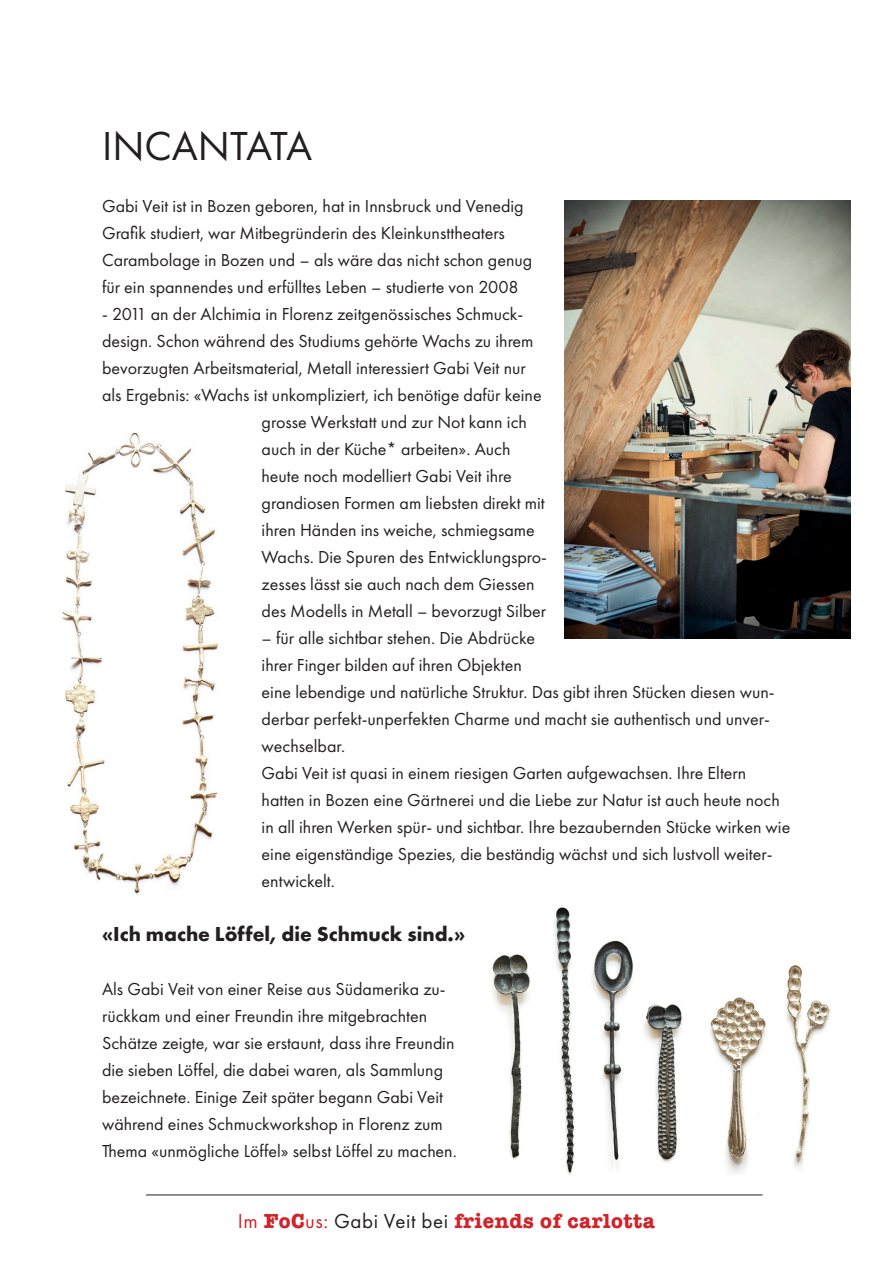
<style>
.page{position:relative;width:893px;height:1263px;background:#fff}
.page>*{position:absolute;margin:0;border:0;box-sizing:border-box;transform-origin:0 0}
.Absatzformat_1{font:42px "Futura PT";color:#231f20}
.t1{font:700 21px "American Typewriter";letter-spacing:.025em;color:#d1232a}
.t2{font:700 21px "Futura PT";color:#231f20}
.t3{font:18px/27px "Futura PT";color:#231f20}
.s1{font-family:"Futura PT";font-weight:400}
.s2{font-family:"Futura PT";font-weight:400;color:#231f20}
</style>
<div class="page">
<hr style="left:146px;top:1194px;width:617px;height:1px;background:#231f20">
<img style="left:565px;top:201px;width:285px;height:437px">
<img style="left:62px;top:433px;width:157px;height:462px">
<img style="left:491px;top:907px;width:339px;height:267px">
<p class="Absatzformat_1" style="left:102px;top:121px;width:212px">INCANTATA</p>
<p class="t3" style="left:102px;top:192px;width:432px">Gabi Veit ist in Bozen geboren, hat in Innsbruck und Venedig Grafik studiert, war Mitbegründerin des Kleinkunsttheaters Carambolage in Bozen und – als wäre das nicht schon genug für ein spannendes und erfülltes Leben – studierte von 2008</p>
<p class="t3" style="left:102px;top:300px;width:423px">- 2011 an der Alchimia in Florenz zeitgenössisches Schmuck-</p>
<p class="t3" style="left:102px;top:327px;width:433px">design. Schon während des Studiums gehörte Wachs zu ihrem</p>
<p class="t3" style="left:102px;top:354px;width:425px">bevorzugten Arbeitsmaterial, Metall interessiert Gabi Veit nur</p>
<p class="t3" style="left:102px;top:381px;width:441px">als Ergebnis: «Wachs ist unkompliziert, ich benötige dafür keine</p>
<p class="t3" style="left:262px;top:408px;width:267px">grosse Werkstatt und zur Not kann ich</p>
<p class="t3" style="left:262px;top:435px;width:250px">auch in der Küche* arbeiten». Auch</p>
<p class="t3" style="left:262px;top:462px;width:252px">heute noch modelliert Gabi Veit ihre</p>
<p class="t3" style="left:262px;top:489px;width:285px">grandiosen Formen am liebsten direkt mit</p>
<p class="t3" style="left:262px;top:516px;width:275px">ihren Händen ins weiche, schmiegsame</p>
<p class="t3" style="left:262px;top:543px;width:287px">Wachs. Die Spuren des Entwicklungspro-</p>
<p class="t3" style="left:262px;top:570px;width:274px">zesses lässt sie auch nach dem Giessen</p>
<p class="t3" style="left:262px;top:597px;width:286px">des Modells in Metall – bevorzugt Silber</p>
<p class="t3" style="left:262px;top:624px;width:514px">– für alle sichtbar stehen. Die Abdrücke<br>ihrer Finger bilden auf ihren Objekten<br>eine lebendige und natürliche Struktur. Das gibt ihren Stücken diesen wun&shy;derbar perfekt-unperfekten Charme und macht sie authentisch und unver&shy;wechselbar.</p>
<p class="t3" style="left:262px;top:759px;width:530px">Gabi Veit ist quasi in einem riesigen Garten aufgewachsen. Ihre Eltern hatten in Bozen eine Gärtnerei und die Liebe zur Natur ist auch heute noch in all ihren Werken spür- und sichtbar. Ihre bezaubernden Stücke wirken wie eine eigenständige Spezies, die beständig wächst und sich lustvoll weiter&shy;entwickelt.</p>
<p class="t2" style="left:102px;top:920px;width:365px">«Ich mache Löffel, die Schmuck sind.»</p>
<p class="t3" style="left:102px;top:975px;width:356px">Als Gabi Veit von einer Reise aus Südamerika zu&shy;rückkam und einer Freundin ihre mitgebrachten Schätze zeigte, war sie erstaunt, dass ihre Freundin die sieben Löffel, die dabei waren, als Sammlung bezeichnete. Einige Zeit später begann Gabi Veit während eines Schmuckworkshop in Florenz zum Thema «unmögliche Löffel» selbst Löffel zu machen.</p>
<p class="t1" style="left:238px;top:1203px;width:419px"><span class="s1">Im</span> FoC<span class="s1">us:</span> <span class="s2">Gabi Veit bei</span> friends of carlotta</p>
</div>
